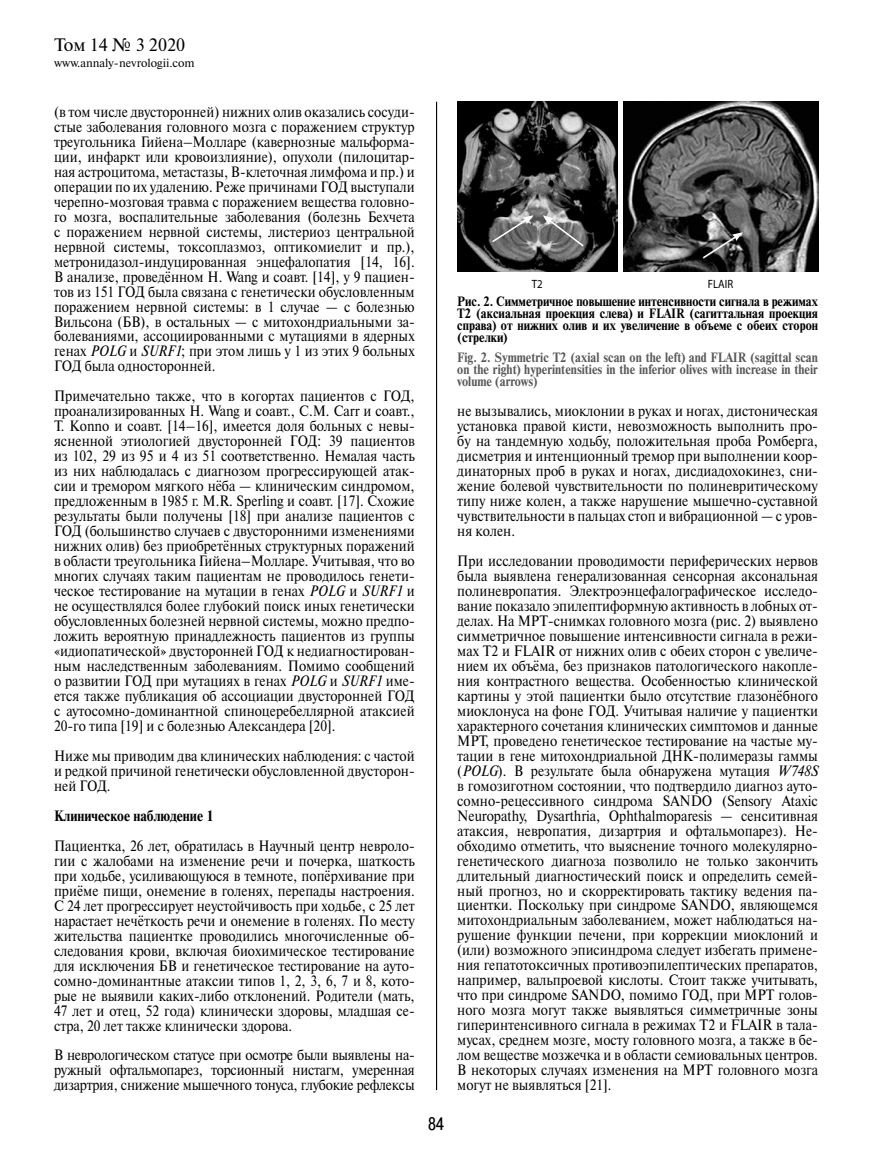
<style>
.page{position:relative;width:872px;height:1170px;background:#fff}
.page>*{position:absolute;margin:0;border:0;box-sizing:border-box;transform-origin:0 0}
.t1{font:18px "Newton C";color:#000}
.t2{font:18px "Pragmatica Cond C";color:#000}
.t3{font:15px/15px "Newton C";color:#000;text-align:justify;scale:.9 1}
.t4{font:700 15px "Newton C";color:#000;scale:.9 1}
.t5{font:700 13.5px/12px "Newton C";color:#000;text-align:justify;scale:.9 1}
.t6{font:700 13.5px/12px "Newton C";color:#58595b;text-align:justify;scale:.9 1}
.t7{font:12px "Newton C";color:#000}
.t8{font:12px "Myriad Pro";color:#000;scale:.9 1}
.s1{font-style:italic}
</style>
<div class="page">
<hr style="left:436px;top:102px;width:1px;height:987px;background:#000">
<img style="left:457px;top:102px;width:160px;height:170px">
<img style="left:623px;top:102px;width:195px;height:169px">
<svg style="left:490px;top:215px;width:43px;height:29px"></svg>
<svg style="left:543px;top:215px;width:42px;height:33px"></svg>
<svg style="left:701px;top:232px;width:42px;height:28px"></svg>
<p class="t1" style="left:54px;top:35px;width:133px">Том 14 № 3 2020</p>
<p class="t7" style="left:54px;top:56px;width:142px">www.annaly-nevrologii.com</p>
<p class="t3" style="left:54px;top:104px;width:402px">(в том числе двусторонней) нижних олив оказались сосуди&shy;стые заболевания головного мозга с поражением структур треугольника Гийена–Молларе (кавернозные мальформа&shy;ции, инфаркт или кровоизлияние), опухоли (пилоцитар&shy;ная астроцитома, метастазы, В-клеточная лимфома и пр.) и операции по их удалению. Реже причинами ГОД выступали черепно-мозговая травма с поражением вещества головно&shy;го мозга, воспалительные заболевания (болезнь Бехчета с поражением нервной системы, листериоз центральной нервной системы, токсоплазмоз, оптикомиелит и пр.), метронидазол-индуцированная энцефалопатия [14, 16].<br>В анализе, проведённом Н. Wang и соавт. [14], у 9 пациен&shy;тов из 151 ГОД была связана с генетически обусловленным поражением нервной системы: в 1 случае — с болезнью Вильсона (БВ), в остальных — с митохондриальными за&shy;болеваниями, ассоциированными с мутациями в ядерных генах <span class="s1">POLG</span> и <span class="s1">SURF1</span>; при этом лишь у 1 из этих 9 больных ГОД была односторонней.</p>
<p class="t3" style="left:54px;top:389px;width:402px">Примечательно также, что в когортах пациентов с ГОД, проанализированных Н. Wang и соавт., C.M. Carr и соавт., Т. Konno и соавт. [14–16], имеется доля больных с невы&shy;ясненной этиологией двусторонней ГОД: 39 пациентов из 102, 29 из 95 и 4 из 51 соответственно. Немалая часть из них наблюдалась с диагнозом прогрессирующей атак&shy;сии и тремором мягкого нёба — клиническим синдромом, предложенным в 1985 г. M.R. Sperling и соавт. [17]. Схожие результаты были получены [18] при анализе пациентов с ГОД (большинство случаев с двусторонними изменениями нижних олив) без приобретённых структурных поражений в области треугольника Гийена–Молларе. Учитывая, что во многих случаях таким пациентам не проводилось генети&shy;ческое тестирование на мутации в генах <span class="s1">POLG</span> и <span class="s1">SURF1</span> и не осуществлялся более глубокий поиск иных генетически обусловленных болезней нервной системы, можно предпо&shy;ложить вероятную принадлежность пациентов из группы «идиопатической» двусторонней ГОД к недиагностирован&shy;ным наследственным заболеваниям. Помимо сообщений о развитии ГОД при мутациях в генах <span class="s1">POLG</span> и <span class="s1">SURF1</span> име&shy;ется также публикация об ассоциации двусторонней ГОД с аутосомно-доминантной спиноцеребеллярной атаксией 20-го типа [19] и с болезнью Александера [20].</p>
<p class="t3" style="left:54px;top:748px;width:402px">Ниже мы приводим два клинических наблюдения: с частой и редкой причиной генетически обусловленной двусторон&shy;ней ГОД.</p>
<p class="t4" style="left:54px;top:807px;width:178px">Клиническое наблюдение 1</p>
<p class="t3" style="left:54px;top:838px;width:402px">Пациентка, 26 лет, обратилась в Научный центр невроло&shy;гии с жалобами на изменение речи и почерка, шаткость при ходьбе, усиливающуюся в темноте, попёрхивание при приёме пищи, онемение в голенях, перепады настроения.<br>С 24 лет прогрессирует неустойчивость при ходьбе, с 25 лет нарастает нечёткость речи и онемение в голенях. По месту жительства пациентке проводились многочисленные об&shy;следования крови, включая биохимическое тестирование для исключения БВ и генетическое тестирование на ауто&shy;сомно-доминантные атаксии типов 1, 2, 3, 6, 7 и 8, кото&shy;рые не выявили каких-либо отклонений. Родители (мать, 47 лет и отец, 52 года) клинически здоровы, младшая се&shy;стра, 20 лет также клинически здорова.</p>
<p class="t3" style="left:54px;top:1047px;width:402px">В неврологическом статусе при осмотре были выявлены на&shy;ружный офтальмопарез, торсионный нистагм, умеренная дизартрия, снижение мышечного тонуса, глубокие рефлексы</p>
<p class="t2" style="left:428px;top:1113px;width:17px">84</p>
<p class="t8" style="left:531px;top:277px;width:14px">Т2</p>
<p class="t8" style="left:708px;top:277px;width:30px">FLAIR</p>
<p class="t5" style="left:457px;top:295px;width:402px">Рис. 2. Симметричное повышение интенсивности сигнала в режимах T2 (аксиальная проекция слева) и FLAIR (сагиттальная проекция справа) от нижних олив и их увеличение в объеме с обеих сторон (стрелки)</p>
<p class="t6" style="left:457px;top:351px;width:402px">Fig. 2. Symmetric T2 (axial scan on the left) and FLAIR (sagittal scan on the right) hyperintensities in the inferior olives with increase in their volume (arrows)</p>
<p class="t3" style="left:457px;top:403px;width:402px">не вызывались, миоклонии в руках и ногах, дистоническая установка правой кисти, невозможность выполнить про&shy;бу на тандемную ходьбу, положительная проба Ромберга, дисметрия и интенционный тремор при выполнении коор&shy;динаторных проб в руках и ногах, дисдиадохокинез, сни&shy;жение болевой чувствительности по полиневритическому типу ниже колен, а также нарушение мышечно-суставной чувствительности в пальцах стоп и вибрационной — с уров&shy;ня колен.</p>
<p class="t3" style="left:457px;top:553px;width:402px">При исследовании проводимости периферических нервов была выявлена генерализованная сенсорная аксональная полиневропатия. Электроэнцефалографическое исследо&shy;вание показало эпилептиформную активность в лобных от&shy;делах. На МРТ-снимках головного мозга (рис. 2) выявлено симметричное повышение интенсивности сигнала в режи&shy;мах T2 и FLAIR от нижних олив с обеих сторон с увеличе&shy;нием их объёма, без признаков патологического накопле&shy;ния контрастного вещества. Особенностью клинической картины у этой пациентки было отсутствие глазонёбного миоклонуса на фоне ГОД. Учитывая наличие у пациентки характерного сочетания клинических симптомов и данные МРТ, проведено генетическое тестирование на частые му&shy;тации в гене митохондриальной ДНК-полимеразы гаммы (<span class="s1">POLG</span>). В результате была обнаружена мутация <span class="s1">W748S </span>в гомозиготном состоянии, что подтвердило диагноз ауто&shy;сомно-рецессивного синдрома SANDO (Sensory Ataxic Neuropathy, Dysarthria, Ophthalmoparesis — cенситивная атаксия, невропатия, дизартрия и офтальмопарез). Не&shy;обходимо отметить, что выяснение точного молекулярно&shy;генетического диагноза позволило не только закончить длительный диагностический поиск и определить семей&shy;ный прогноз, но и скорректировать тактику ведения па&shy;циентки. Поскольку при синдроме SANDO, являющемся митохондриальным заболеванием, может наблюдаться на&shy;рушение функции печени, при коррекции миоклоний и (или) возможного эписиндрома следует избегать примене&shy;ния гепатотоксичных противоэпилептических препаратов, например, вальпроевой кислоты. Стоит также учитывать, что при синдроме SANDO, помимо ГОД, при МРТ голов&shy;ного мозга могут также выявляться симметричные зоны гиперинтенсивного сигнала в режимах T2 и FLAIR в тала&shy;мусах, среднем мозге, мосту головного мозга, а также в бе&shy;лом веществе мозжечка и в области семиовальных центров.<br>В некоторых случаях изменения на МРТ головного мозга могут не выявляться [21].</p>
</div>
